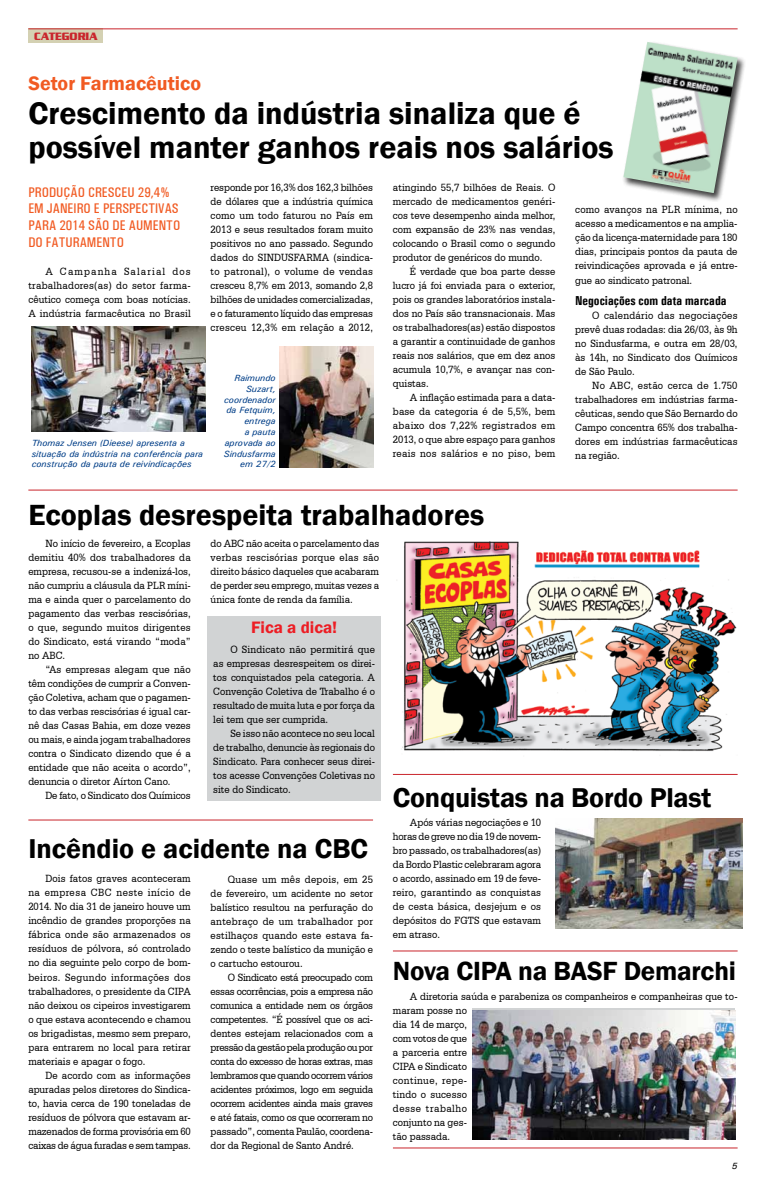
<style>
.page{position:relative;width:766px;height:1191px;background:#fff}
.page>*{position:absolute;margin:0;border:0;box-sizing:border-box;transform-origin:0 0}
.t1{font:600 32px/34px "Franklin Gothic";color:#000}
.t2{font:600 30px "Franklin Gothic";color:#000}
.t3{font:600 28px "Franklin Gothic";color:#000}
.t4{font:600 27px "Franklin Gothic";letter-spacing:-.01em;color:#000}
.t5{font:600 20px "Franklin Gothic";color:#f15a22}
.t6{font:600 17px "Franklin Gothic";color:#ed1d24}
.t7{font:500 condensed 14px/16.8px "Univers";color:#f15a22}
.t8{font:700 condensed 13px "Univers";color:#000}
.t9{font:11px/14px "Serifa BT";color:#000;text-align:justify;scale:.9 1}
.t10{font:700 11px "Serpentine D";color:#c9252c;scale:.9 1}
.t11{font:italic 500 9px/10.8px "Univers";color:#023f88}
.t12{font:italic 500 9px "Univers";color:#000}
</style>
<div class="page">
<img style="left:472px;top:1010px;width:263px;height:130px">
<div style="left:207px;top:616px;width:173px;height:184px;background:#d1d3d4"></div>
<div style="left:28px;top:28px;width:75px;height:15px;background:#d4d1b3"></div>
<hr style="left:28px;top:28px;width:709px;height:1px;background:#c9252c">
<img style="left:31px;top:326px;width:174px;height:106px">
<div style="left:621px;top:41px;width:124px;height:161px;background:#000;opacity:.75"></div>
<img style="left:623px;top:42px;width:114px;height:151px">
<img style="left:555px;top:818px;width:187px;height:110px">
<hr style="left:28px;top:489px;width:709px;height:1px;background:#c9252c">
<hr style="left:28px;top:819px;width:345px;height:1px;background:#c9252c">
<img style="left:279px;top:347px;width:94px;height:121px">
<hr style="left:393px;top:1147px;width:344px;height:1px;background:#c9252c">
<img style="left:396px;top:541px;width:341px;height:210px">
<hr style="left:393px;top:774px;width:344px;height:1px;background:#c9252c">
<hr style="left:393px;top:950px;width:344px;height:1px;background:#c9252c">
<p class="t10" style="left:34px;top:30px;width:72px">CATEGORIA</p>
<h3 class="t5" style="left:28px;top:71px;width:174px">Setor Farmacêutico</h3>
<h1 class="t1" style="left:28px;top:96px;width:586px">Crescimento da indústria sinaliza que é possível manter ganhos reais nos salários</h1>
<p class="t7" style="left:28px;top:183px;width:153px">PRODUÇÃO CRESCEU 29,4%<br>EM JANEIRO E PERSPECTIVAS<br>PARA 2014 SÃO DE AUMENTO<br>DO FATURAMENTO</p>
<p class="t9" style="left:28px;top:264px;width:182px;text-indent:17px">A Campanha Salarial dos trabalhadores(as) do setor farma&shy;cêutico começa com boas notícias.<br>A indústria farmacêutica no Brasil</p>
<p class="t9" style="left:210px;top:180px;width:182px">responde por 16,3% dos 162,3 bilhões de dólares que a indústria química como um todo faturou no País em 2013 e seus resultados foram muito positivos no ano passado. Segundo dados do SINDUSFARMA (sindica&shy;to patronal), o volume de vendas cresceu 8,7% em 2013, somando 2,8 bilhões de unidades comercializadas, e o faturamento líquido das empresas cresceu 12,3% em relação a 2012,</p>
<p class="t9" style="left:393px;top:180px;width:182px">atingindo 55,7 bilhões de Reais. O mercado de medicamentos genéri&shy;cos teve desempenho ainda melhor, com expansão de 23% nas vendas, colocando o Brasil como o segundo produtor de genéricos do mundo.</p>
<p class="t9" style="left:575px;top:203px;width:182px">como avanços na PLR mínima, no acesso a medicamentos e na amplia&shy;ção da licença-maternidade para 180 dias, principais pontos da pauta de reivindicações aprovada e já entre&shy;gue ao sindicato patronal.</p>
<p class="t8" style="left:575px;top:292px;width:153px">Negociações com data marcada</p>
<p class="t9" style="left:575px;top:308px;width:182px;text-indent:17px">O calendário das negociações prevê duas rodadas: dia 26/03, às 9h no Sindusfarma, e outra em 28/03, às 14h, no Sindicato dos Químicos de São Paulo.</p>
<p class="t9" style="left:575px;top:378px;width:182px;text-indent:17px">No ABC, estão cerca de 1.750 trabalhadores em indústrias farma&shy;cêuticas, sendo que São Bernardo do Campo concentra 65% dos trabalha&shy;dores em indústrias farmacêuticas na região.</p>
<p class="t9" style="left:393px;top:264px;width:182px;text-indent:17px">É verdade que boa parte desse lucro já foi enviada para o exterior, pois os grandes laboratórios instala&shy;dos no País são transnacionais. Mas os trabalhadores(as) estão dispostos a garantir a continuidade de ganhos reais nos salários, que em dez anos acumula 10,7%, e avançar nas con&shy;quistas.</p>
<p class="t9" style="left:393px;top:390px;width:182px;text-indent:17px">A inflação estimada para a data&shy;base da categoria é de 5,5%, bem abaixo dos 7,22% registrados em 2013, o que abre espaço para ganhos reais nos salários e no piso, bem</p>
<p class="t11" style="left:224px;top:372px;width:53px;text-align:right">Raimundo<br>Suzart, coordenador da Fetquim, entrega<br>a pauta aprovada ao<br>Sindusfarma em 27/2</p>
<p class="t11" style="left:32px;top:437px;width:173px">Thomaz Jensen (Dieese) apresenta a situação da indústria na conferência para construção da pauta de reivindicações</p>
<h2 class="t2" style="left:28px;top:496px;width:457px">Ecoplas desrespeita trabalhadores</h2>
<p class="t9" style="left:28px;top:536px;width:182px;text-indent:17px">No início de fevereiro, a Ecoplas demitiu 40% dos trabalhadores da empresa, recusou-se a indenizá-los, não cumpriu a cláusula da PLR míni&shy;ma e ainda quer o parcelamento do pagamento das verbas rescisórias, o que, segundo muitos dirigentes do Sindicato, está virando “moda” no ABC.</p>
<p class="t9" style="left:28px;top:662px;width:182px;text-indent:17px">“As empresas alegam que não têm condições de cumprir a Conven&shy;ção Coletiva, acham que o pagamen&shy;to das verbas rescisórias é igual car&shy;nê das Casas Bahia, em doze vezes ou mais, e ainda jogam trabalhadores contra o Sindicato dizendo que é a entidade que não aceita o acordo”, denuncia o diretor Aírton Cano.</p>
<p class="t9" style="left:45px;top:788px;width:163px">De fato, o Sindicato dos Químicos</p>
<p class="t9" style="left:210px;top:536px;width:189px">do ABC não aceita o parcelamento das verbas rescisórias porque elas são direito básico daqueles que acabaram de perder seu emprego, muitas vezes a única fonte de renda da família.</p>
<h3 class="t6" style="left:251px;top:616px;width:88px">Fica a dica!</h3>
<p class="t9" style="left:213px;top:642px;width:181px;text-indent:17px">O Sindicato não permitirá que as empresas desrespeitem os direi&shy;tos conquistados pela categoria. A Convenção Coletiva de Trabalho é o resultado de muita luta e por força da lei tem que ser cumprida.</p>
<p class="t9" style="left:213px;top:726px;width:181px;text-indent:17px">Se isso não acontece no seu local de trabalho, denuncie às regionais do Sindicato. Para conhecer seus direi&shy;tos acesse Convenções Coletivas no site do Sindicato.</p>
<h3 class="t3" style="left:28px;top:831px;width:341px">Incêndio e acidente na CBC</h3>
<p class="t9" style="left:28px;top:871px;width:182px;text-indent:17px">Dois fatos graves aconteceram na empresa CBC neste início de 2014. No dia 31 de janeiro houve um incêndio de grandes proporções na fábrica onde são armazenados os resíduos de pólvora, só controlado no dia seguinte pelo corpo de bom&shy;beiros. Segundo informações dos trabalhadores, o presidente da CIPA não deixou os cipeiros investigarem o que estava acontecendo e chamou os brigadistas, mesmo sem preparo, para entrarem no local para retirar materiais e apagar o fogo.</p>
<p class="t9" style="left:28px;top:1067px;width:182px;text-indent:17px">De acordo com as informações apuradas pelos diretores do Sindica&shy;to, havia cerca de 190 toneladas de resíduos de pólvora que estavam ar&shy;mazenados de forma provisória em 60 caixas de água furadas e sem tampas.</p>
<p class="t9" style="left:210px;top:871px;width:182px;text-indent:17px">Quase um mês depois, em 25 de fevereiro, um acidente no setor balístico resultou na perfuração do antebraço de um trabalhador por estilhaços quando este estava fa&shy;zendo o teste balístico da munição e o cartucho estourou.</p>
<p class="t9" style="left:210px;top:969px;width:182px;text-indent:17px">O Sindicato está preocupado com essas ocorrências, pois a empresa não comunica a entidade nem os órgãos competentes. “É possível que os aci&shy;dentes estejam relacionados com a pressão da gestão pela produção ou por conta do excesso de horas extras, mas lembramos que quando ocorrem vários acidentes próximos, logo em seguida ocorrem acidentes ainda mais graves e até fatais, como os que ocorreram no passado”, comenta Paulão, coordena&shy;dor da Regional de Santo André.</p>
<h3 class="t3" style="left:393px;top:780px;width:320px">Conquistas na Bordo Plast</h3>
<p class="t9" style="left:393px;top:815px;width:166px;text-indent:17px">Após várias negociações e 10 horas de greve no dia 19 de novem&shy;bro passado, os trabalhadores(as) da Bordo Plastic celebraram agora o acordo, assinado em 19 de feve&shy;reiro, garantindo as conquistas de cesta básica, desjejum e os depósitos do FGTS que estavam em atraso.</p>
<h3 class="t4" style="left:393px;top:954px;width:344px">Nova CIPA na BASF Demarchi</h3>
<p class="t9" style="left:393px;top:988px;width:384px;text-align:left;text-indent:17px">A diretoria saúda e parabeniza os companheiros e companheiras que to&shy;maram posse no<br>dia 14 de março,<br>com votos de que<br>a parceria entre<br>CIPA e Sindicato<br>continue, repe-<br>tindo o sucesso<br>desse trabalho<br>conjunto na ges-<br>tão passada.</p>
<p class="t12" style="left:731px;top:1159px;width:7px">5</p>
</div>
